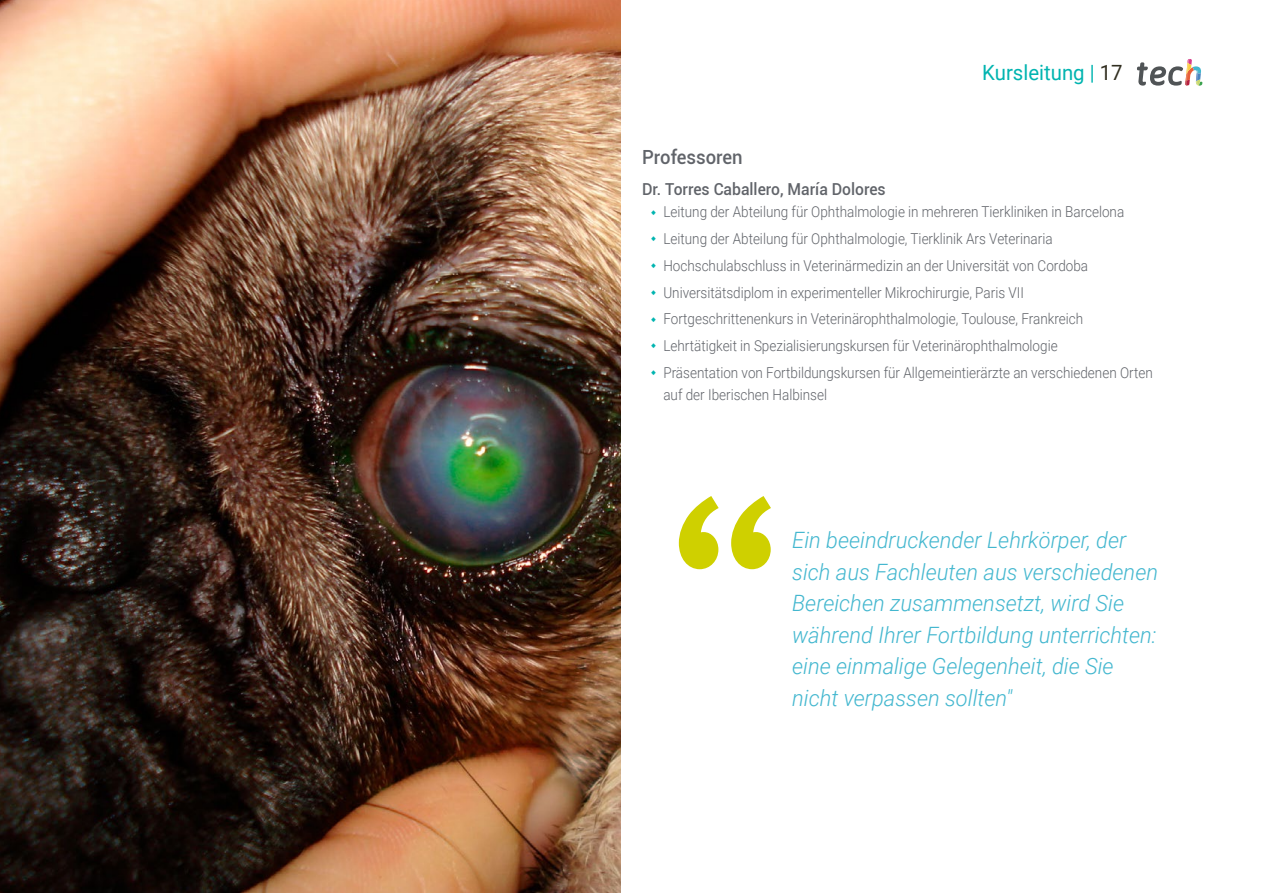
<style>
.page{position:relative;width:1263px;height:893px;background:#fff}
.page>*{position:absolute;margin:0;border:0;box-sizing:border-box;transform-origin:0 0}
.t1{font:italic 300 22.5px/31.5px "Roboto";color:#43b7cf}
.t2{font:21px "Roboto";color:#00b4b0}
.t3{font:500 19.5px "Roboto";color:#61646a;scale:.95 1}
.t4{font:500 16.5px "Roboto";color:#61646a;scale:.95 1}
.t5{font:300 15px/26.7px "Roboto";color:#61646a;scale:.9 1}
.s1{color:#312e20}
</style>
<div class="page">
<svg style="left:1137px;top:59px;width:65px;height:27px"></svg>
<svg style="left:679px;top:496px;width:92px;height:73px"></svg>
<img style="left:0;top:0;width:621px;height:893px">
<h3 class="t3" style="left:642px;top:143px;width:107px">Professoren</h3>
<h2 class="t2" style="left:982px;top:57px;width:142px">Kursleitung | <span class="s1">17</span></h2>
<p class="t4" style="left:642px;top:177px;width:258px">Dr. Torres Caballero, María Dolores</p>
<p class="t5" style="left:663px;top:198px;width:545px">Leitung der Abteilung für Ophthalmologie in mehreren Tierkliniken in Barcelona Leitung der Abteilung für Ophthalmologie, Tierklinik Ars Veterinaria Hochschulabschluss in Veterinärmedizin an der Universität von Cordoba Universitätsdiplom in experimenteller Mikrochirurgie, Paris VII Fortgeschrittenenkurs in Veterinärophthalmologie, Toulouse, Frankreich Lehrtätigkeit in Spezialisierungskursen für Veterinärophthalmologie<br>Präsentation von Fortbildungskursen für Allgemeintierärzte an verschiedenen Orten</p>
<p class="t5" style="left:663px;top:381px;width:183px">auf der Iberischen Halbinsel</p>
<h1 class="t1" style="left:792px;top:524px;width:367px">Ein beeindruckender Lehrkörper, der sich aus Fachleuten aus verschiedenen Bereichen zusammensetzt, wird Sie während Ihrer Fortbildung unterrichten: eine einmalige Gelegenheit, die Sie nicht verpassen sollten"</h1>
</div>
